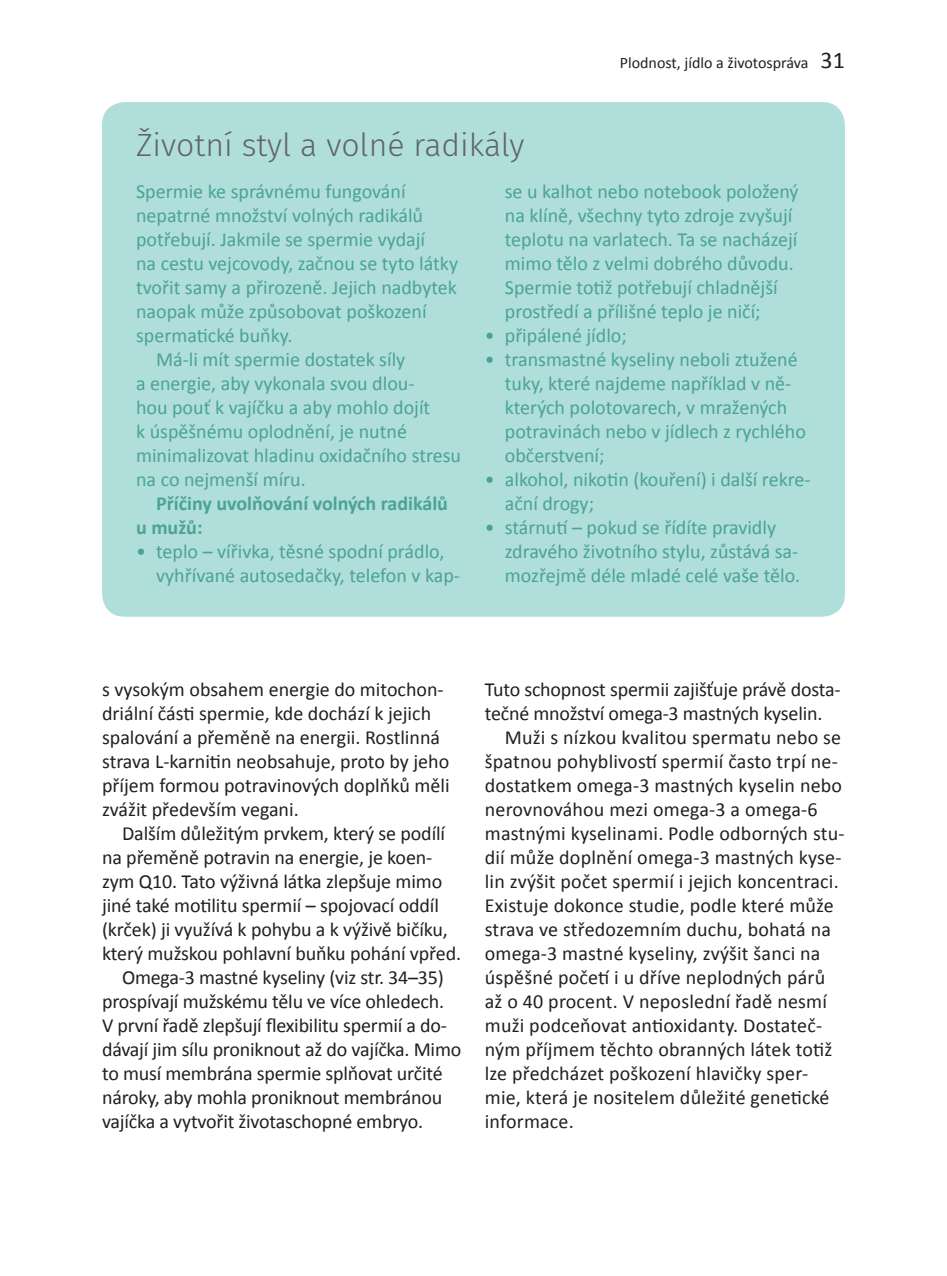
<style>
.page{position:relative;width:947px;height:1276px;background:#fff}
.page>*{position:absolute;margin:0;border:0;box-sizing:border-box;transform-origin:0 0}
.t1{font:300 32px "Fira Sans";color:#636366}
.t2{font:20px/24px "Calibri";color:#231f20}
.t3{font:20px/24px "Calibri";color:#4ba394}
.t4{font:700 20px/24px "Calibri";color:#4ba394}
.t5{font:16px "Calibri";color:#231f20}
.s1{font-size:24px}
</style>
<div class="page">
<div style="left:102px;top:102px;width:743px;height:515px;background:#afdedb;border-radius:23px"></div>
<p class="t5" style="left:620px;top:53px;width:227px">Plodnost, jídlo a životospráva <span class="s1">31</span></p>
<h1 class="t1" style="left:136px;top:122px;width:390px">Životní styl a volné radikály</h1>
<p class="t3" style="left:136px;top:179px;width:271px">Spermie ke správnému fungování</p>
<p class="t3" style="left:136px;top:203px;width:288px">nepatrné množství volných radikálů</p>
<p class="t3" style="left:136px;top:227px;width:291px">potřebují. Jakmile se spermie vydají</p>
<p class="t3" style="left:136px;top:251px;width:323px">na cestu vejcovody, začnou se tyto látky</p>
<p class="t3" style="left:136px;top:275px;width:322px">tvořit samy a přirozeně. Jejich nadbytek</p>
<p class="t3" style="left:136px;top:299px;width:292px">naopak může způsobovat poškození</p>
<p class="t3" style="left:136px;top:323px;width:158px">spermatické buňky.</p>
<p class="t3" style="left:156px;top:347px;width:251px">Má-li mít spermie dostatek síly</p>
<p class="t3" style="left:136px;top:371px;width:280px">a energie, aby vykonala svou dlou-</p>
<p class="t3" style="left:136px;top:395px;width:296px">hou pouť k vajíčku a aby mohlo dojít</p>
<p class="t3" style="left:136px;top:419px;width:272px">k úspěšnému oplodnění, je nutné</p>
<p class="t3" style="left:136px;top:443px;width:326px">minimalizovat hladinu oxidačního stresu</p>
<p class="t3" style="left:136px;top:467px;width:171px">na co nejmenší míru.</p>
<p class="t4" style="left:136px;top:491px;width:313px;text-indent:20px">Příčiny uvolňování volných radikálů u mužů:</p>
<p class="t3" style="left:156px;top:539px;width:305px;text-indent:-20px">• teplo – vířivka, těsné spodní prádlo, vyhřívané autosedačky, telefon v kap-</p>
<p class="t3" style="left:505px;top:179px;width:295px">se u kalhot nebo notebook položený na klíně, všechny tyto zdroje zvyšují teplotu na varlatech. Ta se nacházejí mimo tělo z velmi dobrého důvodu.<br>Spermie totiž potřebují chladnější prostředí a přílišné teplo je ničí;</p>
<p class="t3" style="left:485px;top:323px;width:143px">• připálené jídlo;</p>
<p class="t3" style="left:505px;top:347px;width:303px;text-indent:-20px">• transmastné kyseliny neboli ztužené tuky, které najdeme například v ně&shy;kterých polotovarech, v mražených potravinách nebo v jídlech z rychlého občerstvení;</p>
<p class="t3" style="left:505px;top:467px;width:307px;text-indent:-20px">• alkohol, nikotin (kouření) i další rekre&shy;ační drogy;</p>
<p class="t3" style="left:505px;top:515px;width:297px;text-indent:-20px">• stárnutí – pokud se řídíte pravidly zdravého životního stylu, zůstává sa&shy;mozřejmě déle mladé celé vaše tělo.</p>
<p class="t2" style="left:102px;top:677px;width:349px">s vysokým obsahem energie do mitochon&shy;driální části spermie, kde dochází k jejich spalování a přeměně na energii. Rostlinná strava L-karnitin neobsahuje, proto by jeho příjem formou potravinových doplňků měli zvážit především vegani.</p>
<p class="t2" style="left:122px;top:821px;width:325px">Dalším důležitým prvkem, který se podílí</p>
<p class="t2" style="left:102px;top:845px;width:332px">na přeměně potravin na energie, je koen-</p>
<p class="t2" style="left:102px;top:869px;width:342px">zym Q10. Tato výživná látka zlepšuje mimo</p>
<p class="t2" style="left:102px;top:893px;width:338px">jiné také motilitu spermií – spojovací oddíl</p>
<p class="t2" style="left:102px;top:917px;width:347px">(krček) ji využívá k pohybu a k výživě bičíku,</p>
<p class="t2" style="left:102px;top:941px;width:360px">který mužskou pohlavní buňku pohání vpřed.</p>
<p class="t2" style="left:122px;top:965px;width:323px">Omega-3 mastné kyseliny (viz str. 34–35)</p>
<p class="t2" style="left:102px;top:989px;width:343px">prospívají mužskému tělu ve více ohledech.</p>
<p class="t2" style="left:102px;top:1013px;width:346px">V první řadě zlepšují flexibilitu spermií a do-</p>
<p class="t2" style="left:102px;top:1037px;width:361px">dávají jim sílu proniknout až do vajíčka. Mimo</p>
<p class="t2" style="left:102px;top:1061px;width:342px">to musí membrána spermie splňovat určité</p>
<p class="t2" style="left:102px;top:1085px;width:342px">nároky, aby mohla proniknout membránou</p>
<p class="t2" style="left:102px;top:1109px;width:323px">vajíčka a vytvořit životaschopné embryo.</p>
<p class="t2" style="left:485px;top:677px;width:357px">Tuto schopnost spermii zajišťuje právě dosta-</p>
<p class="t2" style="left:485px;top:701px;width:339px">tečné množství omega-3 mastných kyselin.</p>
<p class="t2" style="left:505px;top:725px;width:338px">Muži s nízkou kvalitou spermatu nebo se</p>
<p class="t2" style="left:485px;top:749px;width:355px">špatnou pohyblivostí spermií často trpí ne-</p>
<p class="t2" style="left:485px;top:773px;width:359px">dostatkem omega-3 mastných kyselin nebo</p>
<p class="t2" style="left:485px;top:797px;width:334px">nerovnováhou mezi omega-3 a omega-6</p>
<p class="t2" style="left:485px;top:821px;width:361px">mastnými kyselinami. Podle odborných stu-</p>
<p class="t2" style="left:485px;top:845px;width:358px">dií může doplnění omega-3 mastných kyse-</p>
<p class="t2" style="left:485px;top:869px;width:355px">lin zvýšit počet spermií i jejich koncentraci.</p>
<p class="t2" style="left:485px;top:893px;width:351px">Existuje dokonce studie, podle které může</p>
<p class="t2" style="left:485px;top:917px;width:348px">strava ve středozemním duchu, bohatá na</p>
<p class="t2" style="left:485px;top:941px;width:337px">omega-3 mastné kyseliny, zvýšit šanci na</p>
<p class="t2" style="left:485px;top:965px;width:342px">úspěšné početí i u dříve neplodných párů</p>
<p class="t2" style="left:485px;top:989px;width:344px">až o 40 procent. V neposlední řadě nesmí</p>
<p class="t2" style="left:485px;top:1013px;width:339px">muži podceňovat antioxidanty. Dostateč-</p>
<p class="t2" style="left:485px;top:1037px;width:349px">ným příjmem těchto obranných látek totiž</p>
<p class="t2" style="left:485px;top:1061px;width:325px">lze předcházet poškození hlavičky sper-</p>
<p class="t2" style="left:485px;top:1085px;width:346px">mie, která je nositelem důležité genetické</p>
<p class="t2" style="left:485px;top:1109px;width:90px">informace.</p>
</div>
